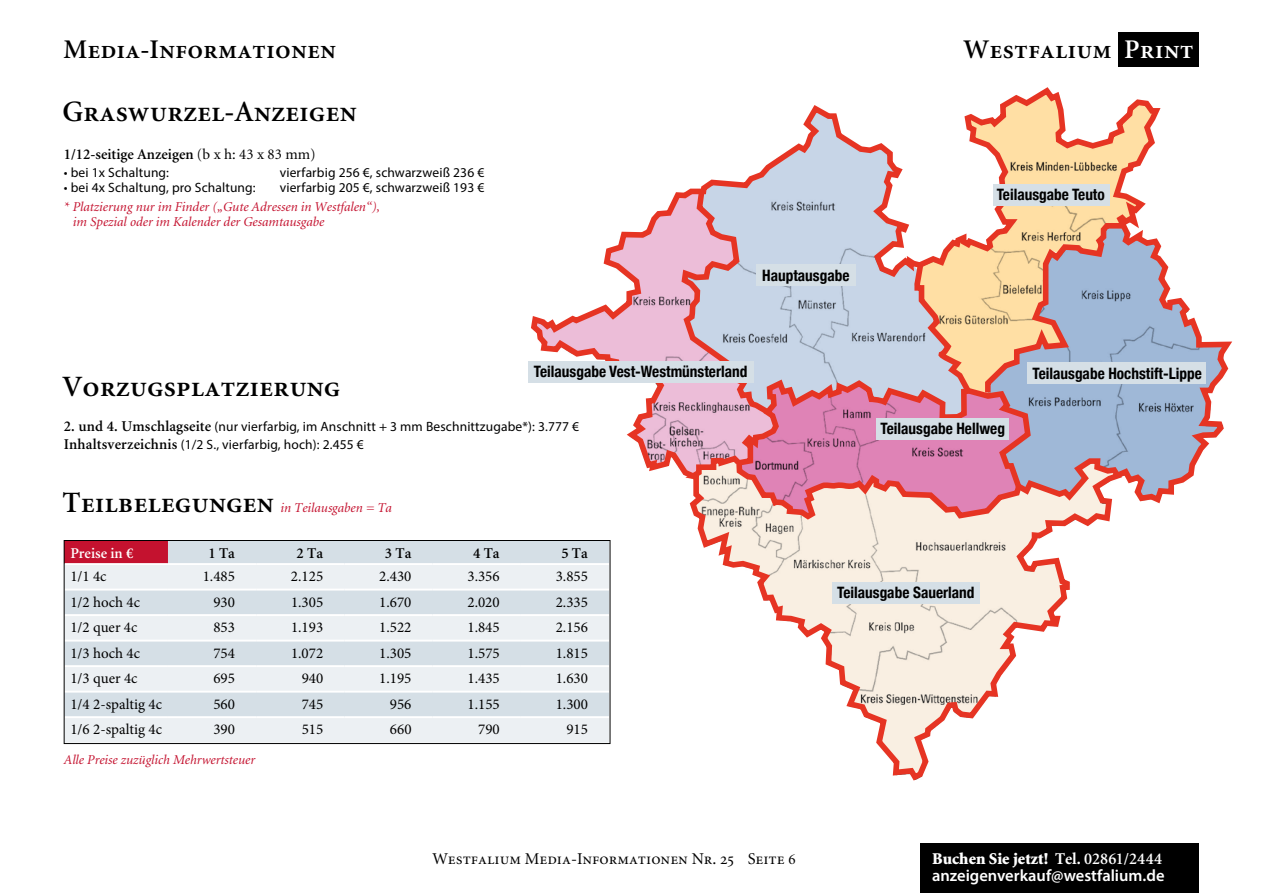
<style>
.page{position:relative;width:1263px;height:893px;background:#fff}
.page>*{position:absolute;margin:0;border:0;box-sizing:border-box;transform-origin:0 0}
.t1{font:29.55px "Minion Semibold SC";color:#000}
.t2{font:27px "Minion Semibold SC";letter-spacing:.005em;color:#000}
.t3{font:16.5px "Minion Regular SC";color:#000}
.t4{font:900 16.5px "Minion";color:#fff}
.t5{font:600 16.5px "Myriad Pro";color:#fff}
.t6{font:700 condensed 15.75px "Helvetica Neue";color:#000}
.t7{font:15px "Minion Pro";color:#000}
.t8{font:600 15px "Minion";color:#000}
.t9{font:600 15px "Minion";color:#fff}
.t10{font:13.5px/18px "Myriad Pro";letter-spacing:.01em;color:#000}
.t11{font:italic 13.5px/14.7px "Minion";color:#c4122f}
.s1{font-weight:400}
.s2{color:#fff}
.s3{font-family:"Minion";font-weight:600;font-size:15px}
.s4{font-family:"Minion Semibold SC";font-style:normal;font-size:29.55px;color:#000}
.s5{font-family:"Minion Pro"}
.s6{font-family:"Minion";font-size:15px}
.s7{font-weight:700}
.s8{font-weight:600}
</style>
<div class="page">
<div style="left:1118px;top:33px;width:80px;height:34px;background:#000"></div>
<div style="left:920px;top:843px;width:278px;height:50px;background:#000"></div>
<svg style="left:697px;top:523px;width:395px;height:258px"></svg>
<svg style="left:528px;top:87px;width:705px;height:417px"></svg>
<svg style="left:66px;top:542px;width:542px;height:21px;background:#d1b8c3"></svg>
<svg style="left:66px;top:565px;width:542px;height:177px;background:#e2e9ed"></svg>
<hr style="left:64px;top:614px;width:104px;height:2px;background:#fff">
<hr style="left:168px;top:614px;width:88px;height:2px;background:#fff">
<hr style="left:256px;top:614px;width:88px;height:2px;background:#fff">
<hr style="left:344px;top:614px;width:89px;height:2px;background:#fff">
<hr style="left:433px;top:614px;width:88px;height:2px;background:#fff">
<hr style="left:521px;top:614px;width:88px;height:2px;background:#fff">
<hr style="left:64px;top:665px;width:104px;height:2px;background:#fff">
<hr style="left:168px;top:665px;width:88px;height:2px;background:#fff">
<hr style="left:256px;top:665px;width:88px;height:2px;background:#fff">
<hr style="left:344px;top:665px;width:89px;height:2px;background:#fff">
<hr style="left:433px;top:665px;width:88px;height:2px;background:#fff">
<hr style="left:521px;top:665px;width:88px;height:2px;background:#fff">
<hr style="left:64px;top:716px;width:104px;height:2px;background:#fff">
<hr style="left:168px;top:716px;width:88px;height:2px;background:#fff">
<hr style="left:256px;top:716px;width:88px;height:2px;background:#fff">
<hr style="left:344px;top:716px;width:89px;height:2px;background:#fff">
<hr style="left:433px;top:716px;width:88px;height:2px;background:#fff">
<hr style="left:521px;top:716px;width:88px;height:2px;background:#fff">
<hr style="left:64px;top:589px;width:104px;height:2px;background:#fff">
<hr style="left:168px;top:589px;width:88px;height:2px;background:#fff">
<hr style="left:256px;top:589px;width:88px;height:2px;background:#fff">
<hr style="left:344px;top:589px;width:89px;height:2px;background:#fff">
<hr style="left:433px;top:589px;width:88px;height:2px;background:#fff">
<hr style="left:521px;top:589px;width:88px;height:2px;background:#fff">
<hr style="left:64px;top:640px;width:104px;height:2px;background:#fff">
<hr style="left:168px;top:640px;width:88px;height:2px;background:#fff">
<hr style="left:256px;top:640px;width:88px;height:2px;background:#fff">
<hr style="left:344px;top:640px;width:89px;height:2px;background:#fff">
<hr style="left:433px;top:640px;width:88px;height:2px;background:#fff">
<hr style="left:521px;top:640px;width:88px;height:2px;background:#fff">
<hr style="left:64px;top:691px;width:104px;height:2px;background:#fff">
<hr style="left:168px;top:691px;width:88px;height:2px;background:#fff">
<hr style="left:256px;top:691px;width:88px;height:2px;background:#fff">
<hr style="left:344px;top:691px;width:89px;height:2px;background:#fff">
<hr style="left:433px;top:691px;width:88px;height:2px;background:#fff">
<hr style="left:521px;top:691px;width:88px;height:2px;background:#fff">
<div style="left:64px;top:540px;width:546px;height:204px;border:1px solid #000"></div>
<svg style="left:678px;top:185px;width:451px;height:338px;background:#d4b4bd"></svg>
<div style="left:756px;top:265px;width:99px;height:21px;background:#d5dfe6"></div>
<div style="left:528px;top:361px;width:225px;height:21px;background:#d5dfe6"></div>
<div style="left:876px;top:418px;width:133px;height:21px;background:#d5dfe6"></div>
<div style="left:833px;top:583px;width:147px;height:21px;background:#d5dfe6"></div>
<div style="left:993px;top:185px;width:116px;height:21px;background:#d5dfe6"></div>
<div style="left:1027px;top:362px;width:179px;height:22px;background:#d5dfe6"></div>
<h2 class="t2" style="left:63px;top:36px;width:274px">Media-Informationen</h2>
<h1 class="t1" style="left:63px;top:96px;width:296px">Graswurzel-Anzeigen</h1>
<p class="t8" style="left:64px;top:146px;width:253px">1/12-seitige Anzeigen <span class="s1">(b x h: 43 x 83 mm)</span></p>
<p class="t10" style="left:64px;top:163px;width:107px">• bei 1x Schaltung:</p>
<p class="t10" style="left:280px;top:163px;width:206px">vierfarbig 256 €, schwarzweiß 236 €</p>
<p class="t10" style="left:64px;top:178px;width:193px">• bei 4x Schaltung, pro Schaltung:</p>
<p class="t10" style="left:280px;top:178px;width:206px">vierfarbig 205 €, schwarzweiß 193 €</p>
<p class="t11" style="left:73px;top:200px;width:309px;text-indent:-9px">* Platzierung nur im Finder („Gute Adressen in Westfalen“), im Spezial oder im Kalender der Gesamtausgabe</p>
<p class="t6" style="left:762px;top:262px;width:89px">Hauptausgabe</p>
<h2 class="t2" style="left:963px;top:36px;width:231px">Westfalium <span class="s2">Print</span></h2>
<p class="t6" style="left:997px;top:181px;width:110px">Teilausgabe Teuto</p>
<h1 class="t1" style="left:63px;top:372px;width:279px">Vorzugsplatzierung</h1>
<p class="t6" style="left:534px;top:358px;width:215px">Teilausgabe Vest-Westmünsterland</p>
<p class="t10" style="left:64px;top:417px;width:517px"><span class="s3">2. und 4. Umschlagseite</span> (nur vierfarbig, im Anschnitt + 3 mm Beschnittzugabe*): 3.777 €<br><span class="s3">Inhaltsverzeichnis</span> (1/2 S., vierfarbig, hoch): 2.455 €</p>
<p class="t11" style="left:63px;top:501px;width:331px"><span class="s4">Teilbelegungen</span> in Teilausgaben = Ta</p>
<p class="t9" style="left:70px;top:545px;width:65px">Preise in <span class="s5">€</span></p>
<p class="t8" style="left:208px;top:545px;width:28px">1 Ta</p>
<p class="t8" style="left:297px;top:545px;width:28px">2 Ta</p>
<p class="t8" style="left:385px;top:545px;width:28px">3 Ta</p>
<p class="t8" style="left:473px;top:545px;width:28px">4 Ta</p>
<p class="t8" style="left:561px;top:545px;width:28px">5 Ta</p>
<p class="t7" style="left:70px;top:566px;width:38px">1/1 4c</p>
<p class="t7" style="left:203px;top:566px;width:34px">1.485</p>
<p class="t7" style="left:291px;top:566px;width:34px">2.125</p>
<p class="t7" style="left:379px;top:566px;width:34px">2.430</p>
<p class="t7" style="left:467px;top:566px;width:34px">3.356</p>
<p class="t7" style="left:556px;top:566px;width:34px">3.855</p>
<p class="t7" style="left:70px;top:592px;width:71px">1/2 hoch 4c</p>
<p class="t7" style="left:213px;top:592px;width:23px">930</p>
<p class="t7" style="left:291px;top:592px;width:34px">1.305</p>
<p class="t7" style="left:379px;top:592px;width:34px">1.670</p>
<p class="t7" style="left:467px;top:592px;width:34px">2.020</p>
<p class="t7" style="left:556px;top:592px;width:34px">2.335</p>
<p class="t7" style="left:70px;top:617px;width:69px">1/2 quer 4c</p>
<p class="t7" style="left:213px;top:617px;width:23px">853</p>
<p class="t7" style="left:291px;top:617px;width:34px">1.193</p>
<p class="t7" style="left:379px;top:617px;width:34px">1.522</p>
<p class="t7" style="left:467px;top:617px;width:34px">1.845</p>
<p class="t7" style="left:556px;top:617px;width:34px">2.156</p>
<p class="t7" style="left:70px;top:643px;width:71px">1/3 hoch 4c</p>
<p class="t7" style="left:213px;top:643px;width:23px">754</p>
<p class="t7" style="left:291px;top:643px;width:34px">1.072</p>
<p class="t7" style="left:379px;top:643px;width:34px">1.305</p>
<p class="t7" style="left:467px;top:643px;width:34px">1.575</p>
<p class="t7" style="left:556px;top:643px;width:34px">1.815</p>
<p class="t7" style="left:70px;top:668px;width:69px">1/3 quer 4c</p>
<p class="t7" style="left:213px;top:668px;width:23px">695</p>
<p class="t7" style="left:302px;top:668px;width:23px">940</p>
<p class="t7" style="left:379px;top:668px;width:34px">1.195</p>
<p class="t7" style="left:467px;top:668px;width:34px">1.435</p>
<p class="t7" style="left:556px;top:668px;width:34px">1.630</p>
<p class="t7" style="left:70px;top:694px;width:93px">1/4 2-spaltig 4c</p>
<p class="t7" style="left:213px;top:694px;width:23px">560</p>
<p class="t7" style="left:302px;top:694px;width:23px">745</p>
<p class="t7" style="left:390px;top:694px;width:23px">956</p>
<p class="t7" style="left:467px;top:694px;width:34px">1.155</p>
<p class="t7" style="left:556px;top:694px;width:34px">1.300</p>
<p class="t7" style="left:70px;top:719px;width:93px">1/6 2-spaltig 4c</p>
<p class="t7" style="left:213px;top:719px;width:23px">390</p>
<p class="t7" style="left:302px;top:719px;width:23px">515</p>
<p class="t7" style="left:390px;top:719px;width:23px">660</p>
<p class="t7" style="left:478px;top:719px;width:23px">790</p>
<p class="t7" style="left:566px;top:719px;width:23px">915</p>
<p class="t11" style="left:64px;top:753px;width:193px">Alle Preise zuzüglich Mehrwertsteuer</p>
<p class="t6" style="left:880px;top:415px;width:126px">Teilausgabe Hellweg</p>
<p class="t6" style="left:1032px;top:360px;width:171px">Teilausgabe Hochstift-Lippe</p>
<p class="t6" style="left:837px;top:579px;width:139px">Teilausgabe Sauerland</p>
<p class="t3" style="left:432px;top:850px;width:365px">Westfalium Media-Informationen Nr. 25 Seite <span class="s6">6</span></p>
<p class="t4" style="left:932px;top:850px;width:231px">Buchen Sie jetzt! <span class="s7">Tel.</span> <span class="s8">02861/2444</span></p>
<p class="t5" style="left:932px;top:865px;width:234px">anzeigenverkauf@westfalium.de</p>
</div>
